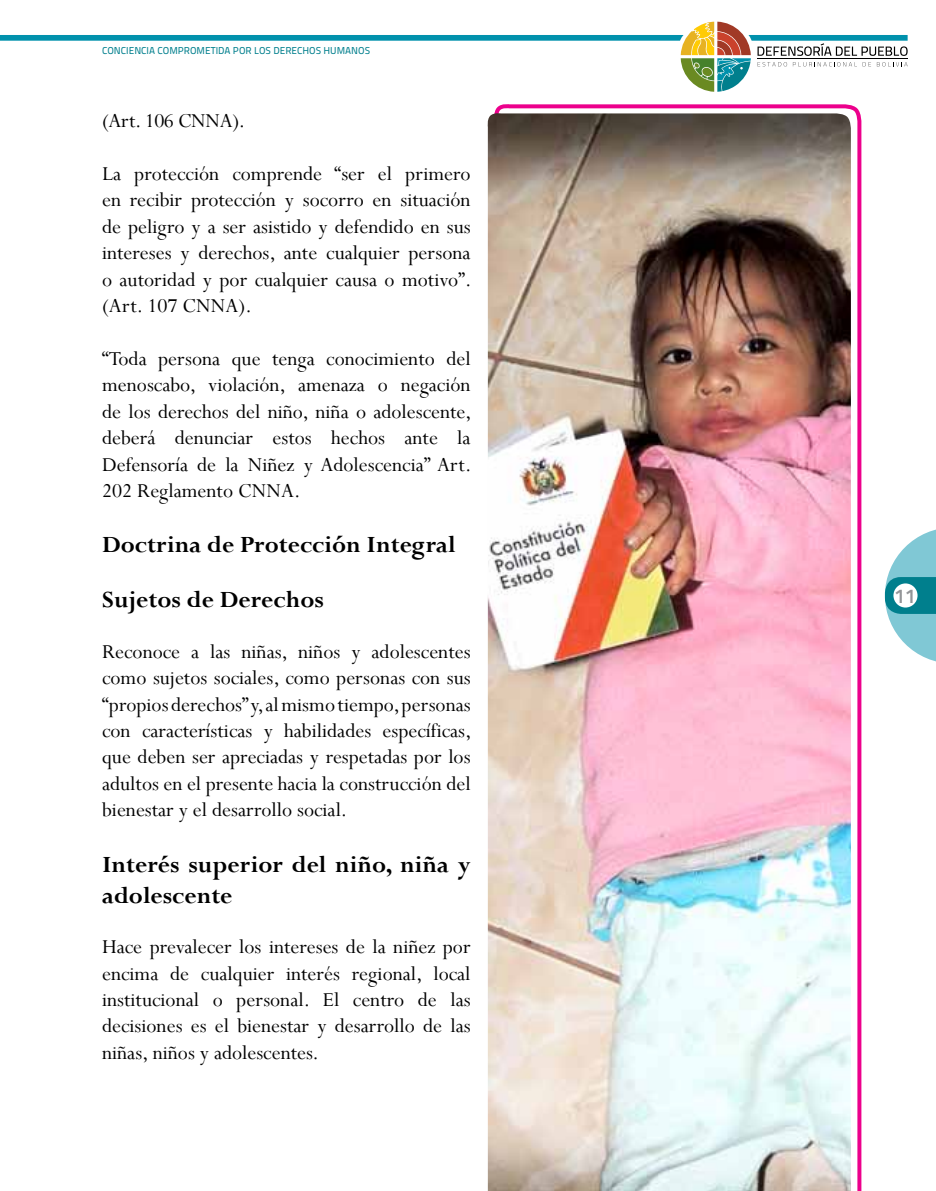
<style>
.page{position:relative;width:936px;height:1191px;background:#fff}
.page>*{position:absolute;margin:0;border:0;box-sizing:border-box;transform-origin:0 0}
.t1{font:700 26px/55.2px "Perpetua";color:#000}
.t2{font:22px/26.4px "Perpetua";color:#000;text-align:justify}
.t3{font:22px "Perpetua";letter-spacing:-.02em;color:#000}
.t4{font:20px "Titillium Maps 26 L 750 wt";color:#939598}
.t5{font:10px "Titillium Maps 26 L 500 wt";color:#007f8d}
</style>
<div class="page">
<svg style="left:884px;top:530px;width:51px;height:131px"></svg>
<div style="left:893px;top:583px;width:24px;height:24px;background:#fff;border-radius:50%"></div>
<svg style="left:0;top:22px;width:907px;height:70px"></svg>
<svg style="left:494px;top:104px;width:368px;height:1087px"></svg>
<img style="left:487px;top:113px;width:363px;height:1078px">
<p class="t5" style="left:102px;top:43px;width:269px">CONCIENCIA COMPROMETIDA POR LOS DERECHOS HUMANOS</p>
<p class="t3" style="left:102px;top:107px;width:145px">(Art. 106 CNNA).</p>
<p class="t2" style="left:102px;top:160px;width:371px">La protección comprende “ser el primero en recibir protección y socorro en situación de peligro y a ser asistido y defendido en sus intereses y derechos, ante cualquier persona o autoridad y por cualquier causa o motivo”. (Art. 107 CNNA).</p>
<p class="t2" style="left:102px;top:345px;width:371px">“Toda persona que tenga conocimiento del menoscabo, violación, amenaza o negación de los derechos del niño, niña o adolescente, deberá denunciar estos hechos ante la Defensoría de la Niñez y Adolescencia” Art.<br>202 Reglamento CNNA.</p>
<p class="t1" style="left:102px;top:516px;width:355px">Doctrina de Protección Integral<br>Sujetos de Derechos</p>
<p class="t2" style="left:102px;top:638px;width:371px">Reconoce a las niñas, niños y adolescentes como sujetos sociales, como personas con sus “propios derechos” y, al mismo tiempo, personas con características y habilidades específicas, que deben ser apreciadas y respetadas por los adultos en el presente hacia la construcción del bienestar y el desarrollo social.</p>
<p class="t1" style="left:102px;top:848px;width:370px;line-height:31.2px">Interés superior del niño, niña y adolescente</p>
<p class="t2" style="left:102px;top:933px;width:370px">Hace prevalecer los intereses de la niñez por encima de cualquier interés regional, local institucional o personal. El centro de las decisiones es el bienestar y desarrollo de las niñas, niños y adolescentes.</p>
<p class="t4" style="left:894px;top:580px;width:23px">11</p>
</div>
